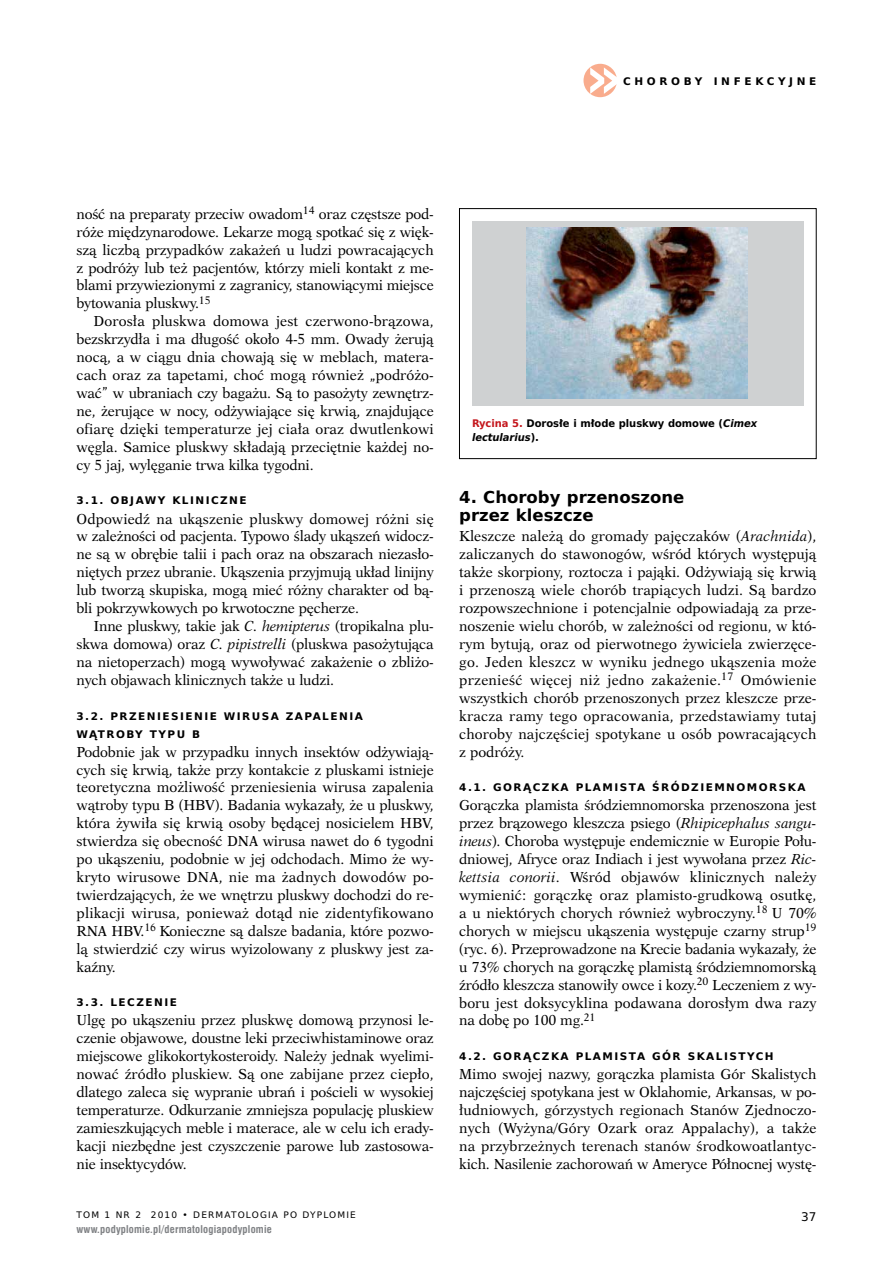
<style>
.page{position:relative;width:893px;height:1263px;background:#fff}
.page>*{position:absolute;margin:0;border:0;box-sizing:border-box;transform-origin:0 0}
.t1{font:700 16.5px/17.9px "Prima Sans EU";color:#000}
.t2{font:14.55px/18px "Dutch 823 EU";letter-spacing:-.015em;color:#000;text-align:justify;scale:.96 1}
.t3{font:12px "Prima Sans EU";color:#000}
.t4{font:700 10.5px/17.9px "Prima Sans EU";letter-spacing:.14em;color:#000}
.t5{font:700 10.5px/13.5px "Prima Sans EU";letter-spacing:-.005em;color:#000;scale:.95 1}
.t6{font:700 10.5px "Swis 721 Cn EU";letter-spacing:.02em;color:#808285}
.t7{font:700 10.5px "Prima Sans EU";letter-spacing:.35em;color:#000}
.t8{font:9px "Prima Sans EU";letter-spacing:.125em;color:#000}
.s1{font-style:italic}
.s2{color:#c4161c}
</style>
<div class="page">
<svg style="left:459px;top:63px;width:358px;height:397px"></svg>
<p class="t7" style="left:623px;top:73px;width:195px">CHOROBY INFEKCYJNE</p>
<p class="t2" style="left:77px;top:205px;width:374px">ność na preparaty przeciw owadom<sup>14</sup> oraz częstsze pod&shy;róże międzynarodowe. Lekarze mogą spotkać się z więk&shy;szą liczbą przypadków zakażeń u ludzi powracających z podróży lub też pacjentów, którzy mieli kontakt z me&shy;blami przywiezionymi z zagranicy, stanowiącymi miejsce bytowania pluskwy.<sup>15</sup></p>
<p class="t2" style="left:77px;top:312px;width:374px;text-indent:17px">Dorosła pluskwa domowa jest czerwono-brązowa, bezskrzydła i ma długość około 4-5 mm. Owady żerują nocą, a w ciągu dnia chowają się w meblach, matera&shy;cach oraz za tapetami, choć mogą również „podróżo&shy;wać” w ubraniach czy bagażu. Są to pasożyty zewnętrz&shy;ne, żerujące w nocy, odżywiające się krwią, znajdujące ofiarę dzięki temperaturze jej ciała oraz dwutlenkowi węgla. Samice pluskwy składają przeciętnie każdej no&shy;cy 5 jaj, wylęganie trwa kilka tygodni.</p>
<p class="t4" style="left:77px;top:491px;width:172px">3.1. OBJAWY KLINICZNE</p>
<p class="t2" style="left:77px;top:510px;width:374px">Odpowiedź na ukąszenie pluskwy domowej różni się w zależności od pacjenta. Typowo ślady ukąszeń widocz&shy;ne są w obrębie talii i pach oraz na obszarach niezasło&shy;niętych przez ubranie. Ukąszenia przyjmują układ linijny lub tworzą skupiska, mogą mieć różny charakter od bą&shy;bli pokrzywkowych po krwotoczne pęcherze.</p>
<p class="t2" style="left:77px;top:617px;width:374px;text-indent:17px">Inne pluskwy, takie jak <span class="s1">C. hemipterus</span> (tropikalna plu&shy;skwa domowa) oraz <span class="s1">C. pipistrelli</span> (pluskwa pasożytująca na nietoperzach) mogą wywoływać zakażenie o zbliżo&shy;nych objawach klinicznych także u ludzi.</p>
<p class="t4" style="left:77px;top:706px;width:288px">3.2. PRZENIESIENIE WIRUSA ZAPALENIA<br>WĄTROBY TYPU B</p>
<p class="t2" style="left:77px;top:743px;width:374px">Podobnie jak w przypadku innych insektów odżywiają&shy;cych się krwią, także przy kontakcie z pluskami istnieje teoretyczna możliwość przeniesienia wirusa zapalenia wątroby typu B (HBV). Badania wykazały, że u pluskwy, która żywiła się krwią osoby będącej nosicielem HBV, stwierdza się obecność DNA wirusa nawet do 6 tygodni po ukąszeniu, podobnie w jej odchodach. Mimo że wy&shy;kryto wirusowe DNA, nie ma żadnych dowodów po&shy;twierdzających, że we wnętrzu pluskwy dochodzi do re&shy;plikacji wirusa, ponieważ dotąd nie zidentyfikowano RNA HBV.<sup>16</sup> Konieczne są dalsze badania, które pozwo&shy;lą stwierdzić czy wirus wyizolowany z pluskwy jest za&shy;kaźny.</p>
<p class="t4" style="left:77px;top:993px;width:102px">3.3. LECZENIE</p>
<p class="t2" style="left:77px;top:1011px;width:374px">Ulgę po ukąszeniu przez pluskwę domową przynosi le&shy;czenie objawowe, doustne leki przeciwhistaminowe oraz miejscowe glikokortykosteroidy. Należy jednak wyelimi&shy;nować źródło pluskiew. Są one zabijane przez ciepło, dlatego zaleca się wypranie ubrań i pościeli w wysokiej temperaturze. Odkurzanie zmniejsza populację pluskiew zamieszkujących meble i materace, ale w celu ich erady&shy;kacji niezbędne jest czyszczenie parowe lub zastosowa&shy;nie insektycydów.</p>
<p class="t5" style="left:472px;top:416px;width:302px"><span class="s2">Rycina 5.</span> Dorosłe i młode pluskwy domowe (<span class="s1">Cimex lectularius</span>).</p>
<p class="t1" style="left:459px;top:487px;width:227px">4. Choroby przenoszone przez kleszcze</p>
<p class="t2" style="left:459px;top:527px;width:374px">Kleszcze należą do gromady pajęczaków (<span class="s1">Arachnida</span>), zaliczanych do stawonogów, wśród których występują także skorpiony, roztocza i pająki. Odżywiają się krwią i przenoszą wiele chorób trapiących ludzi. Są bardzo rozpowszechnione i potencjalnie odpowiadają za prze&shy;noszenie wielu chorób, w zależności od regionu, w któ&shy;rym bytują, oraz od pierwotnego żywiciela zwierzęce&shy;go. Jeden kleszcz w wyniku jednego ukąszenia może przenieść więcej niż jedno zakażenie.<sup>17</sup> Omówienie wszystkich chorób przenoszonych przez kleszcze prze&shy;kracza ramy tego opracowania, przedstawiamy tutaj choroby najczęściej spotykane u osób powracających z podróży.</p>
<p class="t4" style="left:459px;top:778px;width:348px">4.1. GORĄCZKA PLAMISTA ŚRÓDZIEMNOMORSKA</p>
<p class="t2" style="left:459px;top:796px;width:374px">Gorączka plamista śródziemnomorska przenoszona jest przez brązowego kleszcza psiego (<span class="s1">Rhipicephalus sangu&shy;ineus</span>). Choroba występuje endemicznie w Europie Połu&shy;dniowej, Afryce oraz Indiach i jest wywołana przez <span class="s1">Ric&shy;kettsia conorii</span>. Wśród objawów klinicznych należy wymienić: gorączkę oraz plamisto-grudkową osutkę, a u niektórych chorych również wybroczyny.<sup>18</sup> U 70% chorych w miejscu ukąszenia występuje czarny strup<sup>19 </sup>(ryc. 6). Przeprowadzone na Krecie badania wykazały, że u 73% chorych na gorączkę plamistą śródziemnomorską źródło kleszcza stanowiły owce i kozy.<sup>20</sup> Leczeniem z wy&shy;boru jest doksycyklina podawana dorosłym dwa razy na dobę po 100 mg.<sup>21</sup></p>
<p class="t4" style="left:459px;top:1047px;width:316px">4.2. GORĄCZKA PLAMISTA GÓR SKALISTYCH</p>
<p class="t2" style="left:459px;top:1065px;width:374px">Mimo swojej nazwy, gorączka plamista Gór Skalistych najczęściej spotykana jest w Oklahomie, Arkansas, w po&shy;łudniowych, górzystych regionach Stanów Zjednoczo&shy;nych (Wyżyna/Góry Ozark oraz Appalachy), a także na przybrzeżnych terenach stanów środkowoatlantyc&shy;kich. Nasilenie zachorowań w Ameryce Północnej wystę-</p>
<p class="t8" style="left:77px;top:1209px;width:281px">TOM 1 NR 2 2010 • DERMATOLOGIA PO DYPLOMIE</p>
<p class="t3" style="left:801px;top:1208px;width:17px">37</p>
<p class="t6" style="left:77px;top:1222px;width:197px">www.podyplomie.pl/dermatologiapodyplomie</p>
</div>
